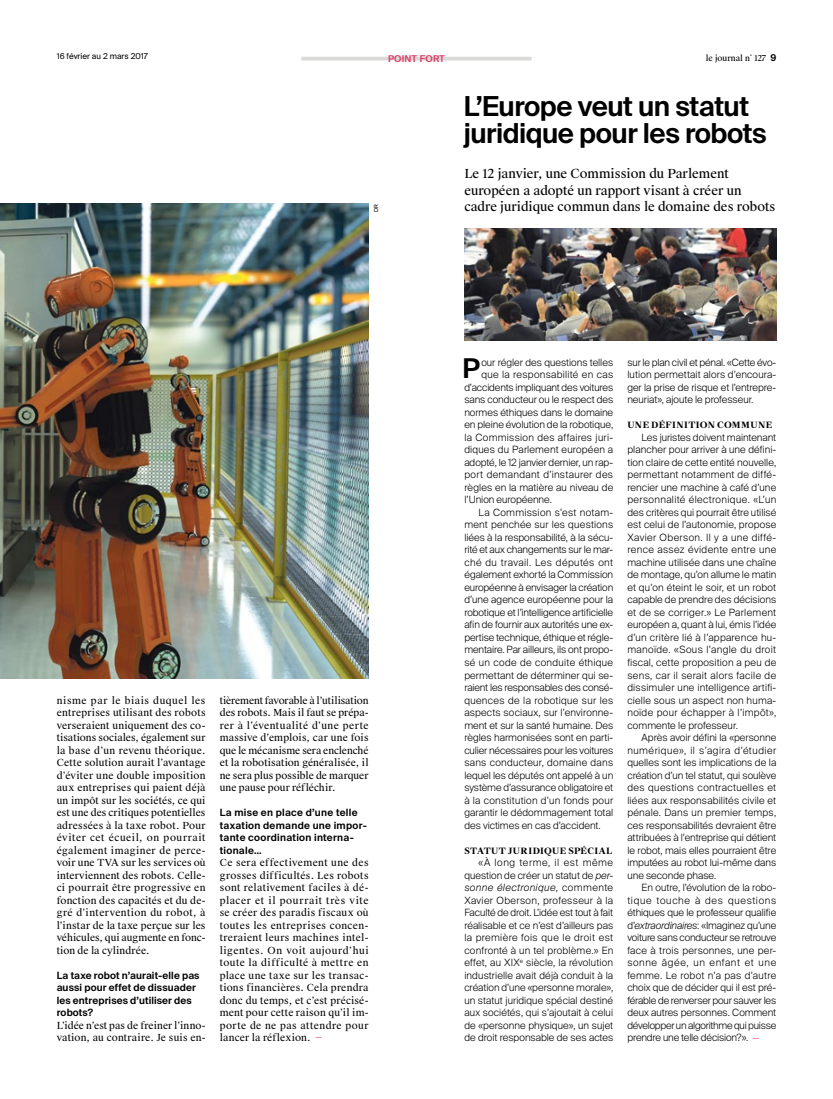
<style>
.page{position:relative;width:833px;height:1099px;background:#fff}
.page>*{position:absolute;margin:0;border:0;box-sizing:border-box;transform-origin:0 0}
.t1{font:600 27.5px/27.5px "Suisse Intl";letter-spacing:-.02em;color:#000}
.t2{font:600 27.25px "Suisse Intl";color:#000}
.t3{font:12.5px/16.2px "Suisse Works";color:#000}
.t4{font:300 10px/12.5px "Suisse Intl";color:#000;text-align:justify}
.t5{font:600 10px/12.5px "Suisse Intl";letter-spacing:.015em;color:#000}
.t6{font:300 10px "Suisse Intl";letter-spacing:.03em;color:#000}
.t7{font:300 10px "Suisse Intl";letter-spacing:.025em;color:#000}
.t8{font:300 10px "Suisse Intl";letter-spacing:.02em;color:#000}
.t9{font:300 10px "Suisse Intl";letter-spacing:.04em;color:#000}
.t10{font:9.75px/12.5px "Suisse Works";letter-spacing:.005em;color:#000;text-align:justify}
.t11{font:600 9.38px "Suisse Intl";letter-spacing:.02em;color:#e03d67}
.t12{font:700 8.75px "Suisse Works";letter-spacing:.045em;color:#000}
.t13{font:8.12px "Suisse Intl";color:#000}
.t14{font:8.12px "Suisse Works";color:#000}
.t15{font:5.62px "Suisse Intl";color:#000}
.s1{font-family:"Suisse Intl";font-weight:600;font-size:9.38px}
.s2{font-family:"Suisse Intl";font-weight:300;font-size:9.38px;color:#e03d67}
.s3{font-style:italic}
.s4{color:#e03d67}
</style>
<div class="page">
<img style="left:0;top:203px;width:369px;height:475px">
<hr style="left:301px;top:57px;width:230px;height:3px;background:#dadad9">
<img style="left:464px;top:228px;width:312px;height:113px">
<p class="t13" style="left:57px;top:52px;width:93px">16 février au 2 mars 2017</p>
<p class="t14" style="left:706px;top:53px;width:72px">le journal n˚ 127 <span class="s1">9</span></p>
<p class="t11" style="left:388px;top:53px;width:58px">POINT FORT</p>
<p class="t15" style="left:373px;top:212px;width:10px;rotate:-90deg">DR</p>
<p class="t10" style="left:57px;top:694px;width:150px">nisme par le biais duquel les entreprises utilisant des robots verseraient uniquement des co&shy;tisations sociales, également sur la base d’un revenu théorique.<br>Cette solution aurait l’avantage d’éviter une double imposition aux entreprises qui paient déjà un impôt sur les sociétés, ce qui est une des critiques potentielles adressées à la taxe robot. Pour éviter cet écueil, on pourrait également imaginer de perce&shy;voir une TVA sur les services où interviennent des robots. Celle&shy;ci pourrait être progressive en fonction des capacités et du de&shy;gré d’intervention du robot, à l’instar de la taxe perçue sur les véhicules, qui augmente en fonc&shy;tion de la cylindrée.</p>
<p class="t5" style="left:57px;top:968px;width:144px">La taxe robot n’aurait-elle pas aussi pour effet de dissuader les entreprises d’utiliser des robots?</p>
<p class="t10" style="left:57px;top:1019px;width:150px">L’idée n’est pas de freiner l’inno&shy;vation, au contraire. Je suis en-</p>
<p class="t10" style="left:220px;top:694px;width:150px">tièrement favorable à l’utilisation des robots. Mais il faut se prépa&shy;rer à l’éventualité d’une perte massive d’emplois, car une fois que le mécanisme sera enclenché et la robotisation généralisée, il ne sera plus possible de marquer une pause pour réfléchir.</p>
<p class="t5" style="left:220px;top:806px;width:149px">La mise en place d’une telle taxation demande une impor&shy;tante coordination interna&shy;tionale…</p>
<p class="t10" style="left:220px;top:856px;width:150px">Ce sera effectivement une des grosses difficultés. Les robots sont relativement faciles à dé&shy;placer et il pourrait très vite se créer des paradis fiscaux où toutes les entreprises concen&shy;treraient leurs machines intel&shy;ligentes. On voit aujourd’hui toute la difficulté à mettre en place une taxe sur les transac&shy;tions financières. Cela prendra donc du temps, et c’est précisé&shy;ment pour cette raison qu’il im&shy;porte de ne pas attendre pour lancer la réflexion. <span class="s2">—</span></p>
<h1 class="t1" style="left:464px;top:92px;width:304px">L’Europe veut un statut juridique pour les robots</h1>
<p class="t3" style="left:464px;top:166px;width:312px">Le 12 janvier, une Commission du Parlement européen a adopté un rapport visant à créer un cadre juridique commun dans le domaine des robots</p>
<h2 class="t2" style="left:462px;top:353px;width:19px">P</h2>
<p class="t4" style="left:481px;top:356px;width:133px">our régler des questions telles</p>
<p class="t6" style="left:481px;top:369px;width:133px">que la responsabilité en cas</p>
<p class="t4" style="left:464px;top:381px;width:150px">d’accidents impliquant des voitures</p>
<p class="t4" style="left:464px;top:393px;width:150px">sans conducteur ou le respect des</p>
<p class="t4" style="left:464px;top:406px;width:150px">normes éthiques dans le domaine</p>
<p class="t4" style="left:464px;top:418px;width:150px">en pleine évolution de la robotique,</p>
<p class="t6" style="left:464px;top:431px;width:150px">la Commission des affaires juri-</p>
<p class="t4" style="left:464px;top:443px;width:150px">diques du Parlement européen a</p>
<p class="t4" style="left:464px;top:456px;width:150px">adopté, le 12 janvier dernier, un rap-</p>
<p class="t6" style="left:464px;top:469px;width:150px">port demandant d’instaurer des</p>
<p class="t4" style="left:464px;top:481px;width:150px">règles en la matière au niveau de</p>
<p class="t4" style="left:464px;top:493px;width:89px">l’Union européenne.</p>
<p class="t6" style="left:478px;top:506px;width:136px">La Commission s’est notam-</p>
<p class="t8" style="left:464px;top:519px;width:150px">ment penchée sur les questions</p>
<p class="t4" style="left:464px;top:531px;width:150px">liées à la responsabilité, à la sécu-</p>
<p class="t4" style="left:464px;top:543px;width:150px">rité et aux changements sur le mar-</p>
<p class="t9" style="left:464px;top:556px;width:150px">ché du travail. Les députés ont</p>
<p class="t4" style="left:464px;top:568px;width:150px">également exhorté la Commission</p>
<p class="t4" style="left:464px;top:581px;width:150px">européenne à envisager la création</p>
<p class="t4" style="left:464px;top:593px;width:150px">d’une agence européenne pour la</p>
<p class="t4" style="left:464px;top:606px;width:150px">robotique et l’intelligence artificielle</p>
<p class="t4" style="left:464px;top:618px;width:150px">afin de fournir aux autorités une ex-</p>
<p class="t4" style="left:464px;top:631px;width:150px">pertise technique, éthique et régle-</p>
<p class="t4" style="left:464px;top:643px;width:150px">mentaire. Par ailleurs, ils ont propo-</p>
<p class="t7" style="left:464px;top:656px;width:150px">sé un code de conduite éthique</p>
<p class="t4" style="left:464px;top:668px;width:150px">permettant de déterminer qui se-</p>
<p class="t4" style="left:464px;top:681px;width:150px">raient les responsables des consé-</p>
<p class="t6" style="left:464px;top:694px;width:150px">quences de la robotique sur les</p>
<p class="t4" style="left:464px;top:706px;width:150px">aspects sociaux, sur l’environne-</p>
<p class="t4" style="left:464px;top:718px;width:150px">ment et sur la santé humaine. Des</p>
<p class="t4" style="left:464px;top:731px;width:150px">règles harmonisées sont en parti-</p>
<p class="t4" style="left:464px;top:743px;width:150px">culier nécessaires pour les voitures</p>
<p class="t7" style="left:464px;top:756px;width:150px">sans conducteur, domaine dans</p>
<p class="t4" style="left:464px;top:768px;width:150px">lequel les députés ont appelé à un</p>
<p class="t4" style="left:464px;top:781px;width:150px">système d’assurance obligatoire et</p>
<p class="t7" style="left:464px;top:794px;width:150px">à la constitution d’un fonds pour</p>
<p class="t4" style="left:464px;top:806px;width:150px">garantir le dédommagement total</p>
<p class="t4" style="left:464px;top:818px;width:138px">des victimes en cas d’accident.</p>
<p class="t12" style="left:464px;top:845px;width:149px">STATUT JURIDIQUE SPÉCIAL</p>
<p class="t4" style="left:464px;top:856px;width:150px;text-indent:14px">«À long terme, il est même question de créer un statut de <span class="s3">per&shy;sonne électronique</span>, commente Xavier Oberson, professeur à la Faculté de droit. L’idée est tout à fait réalisable et ce n’est d’ailleurs pas la première fois que le droit est confronté à un tel problème.» En effet, au XIX<sup>e</sup> siècle, la révolution industrielle avait déjà conduit à la création d’une «personne morale», un statut juridique spécial destiné aux sociétés, qui s’ajoutait à celui de «personne physique», un sujet de droit responsable de ses actes</p>
<p class="t4" style="left:627px;top:356px;width:150px">sur le plan civil et pénal. «Cette évo&shy;lution permettait alors d’encoura&shy;ger la prise de risque et l’entrepre&shy;neuriat», ajoute le professeur.</p>
<p class="t12" style="left:627px;top:420px;width:146px">UNE DÉFINITION COMMUNE</p>
<p class="t4" style="left:627px;top:431px;width:150px;text-indent:14px">Les juristes doivent maintenant plancher pour arriver à une défini&shy;tion claire de cette entité nouvelle, permettant notamment de diffé&shy;rencier une machine à café d’une personnalité électronique. «L’un des critères qui pourrait être utilisé est celui de l’autonomie, propose Xavier Oberson. Il y a une diffé&shy;rence assez évidente entre une machine utilisée dans une chaîne de montage, qu’on allume le matin et qu’on éteint le soir, et un robot capable de prendre des décisions et de se corriger.» Le Parlement européen a, quant à lui, émis l’idée d’un critère lié à l’apparence hu&shy;manoïde. «Sous l’angle du droit fiscal, cette proposition a peu de sens, car il serait alors facile de dissimuler une intelligence artifi&shy;cielle sous un aspect non huma&shy;noïde pour échapper à l’impôt», commente le professeur.</p>
<p class="t4" style="left:627px;top:731px;width:150px;text-indent:14px">Après avoir défini la «personne numérique», il s’agira d’étudier quelles sont les implications de la création d’un tel statut, qui soulève des questions contractuelles et liées aux responsabilités civile et pénale. Dans un premier temps, ces responsabilités devraient être attribuées à l’entreprise qui détient le robot, mais elles pourraient être imputées au robot lui-même dans une seconde phase.</p>
<p class="t4" style="left:627px;top:881px;width:150px;text-indent:14px">En outre, l’évolution de la robo&shy;tique touche à des questions éthiques que le professeur qualifie d’<span class="s3">extraordinaires</span>: «Imaginez qu’une voiture sans conducteur se retrouve face à trois personnes, une per&shy;sonne âgée, un enfant et une femme. Le robot n’a pas d’autre choix que de décider qui il est pré&shy;férable de renverser pour sauver les deux autres personnes. Comment développer un algorithme qui puisse prendre une telle décision?». <span class="s4">—</span></p>
</div>
